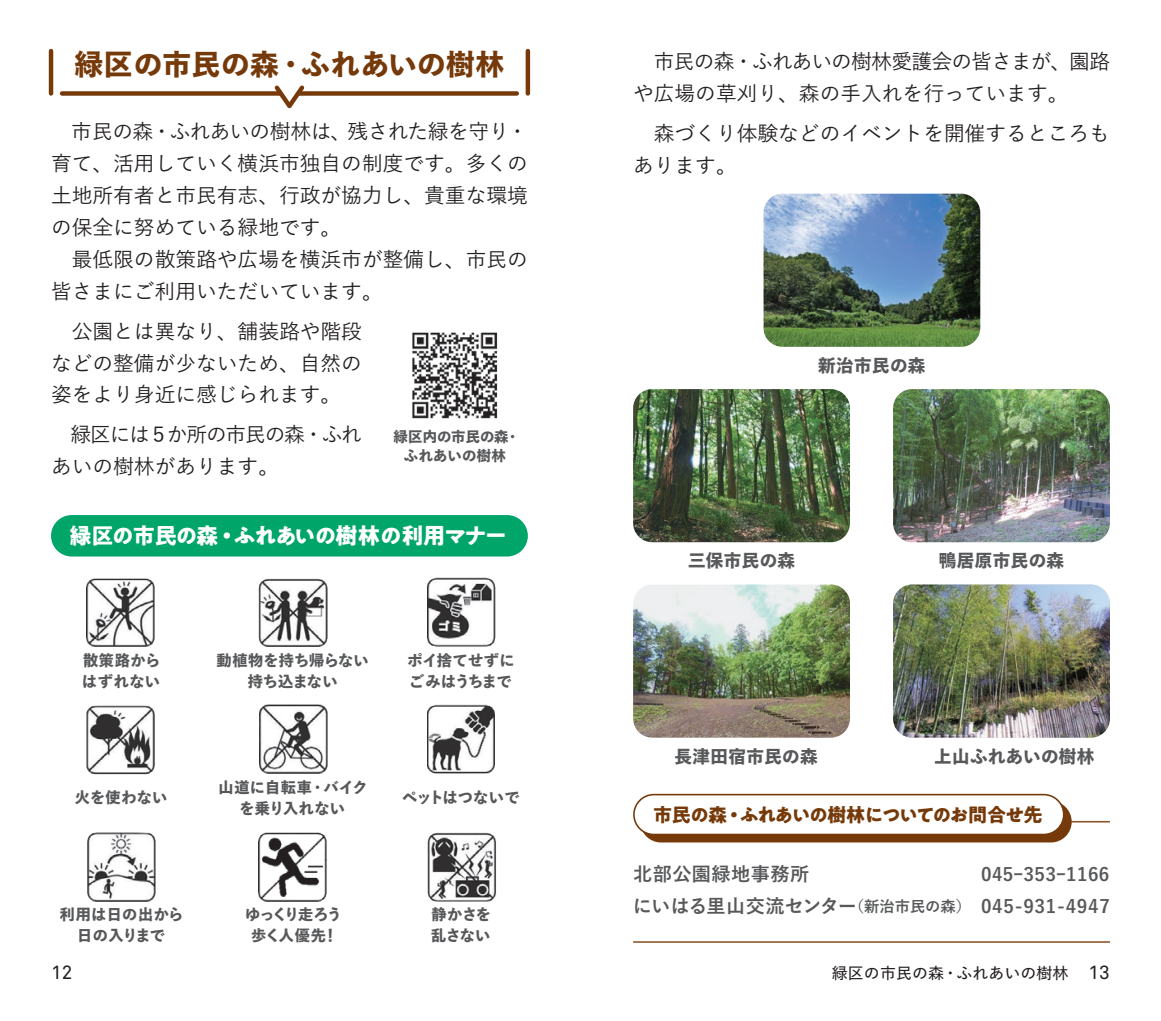
<style>
.page{position:relative;width:1161px;height:1021px;background:#fff}
.page>*{position:absolute;margin:0;border:0;box-sizing:border-box;transform-origin:0 0}
.t1{font:28.8px "Yu Gothic Std E";letter-spacing:.02em;color:#763a0a}
.t2{font:700 22.28px "PA1 Gothic Std N";letter-spacing:-.065em;color:#fff}
.t3{font:20.7px/31.9px "Yu Gothic Std M";color:#231f20}
.t4{font:20.7px/31.9px "Yu Gothic Std M";letter-spacing:-.03em;color:#231f20}
.t5{font:20.7px/31.9px "Yu Gothic Std M";letter-spacing:-.05em;color:#231f20}
.t6{font:19.12px "Yu Gothic Std B";letter-spacing:-.025em;color:#57585a}
.t7{font:700 19.12px "PA1 Gothic Std N";letter-spacing:-.06em;color:#763a0a}
.t8{font:19.12px "Yu Gothic Std B";letter-spacing:.025em;color:#57585a}
.t9{font:19.12px "Akkurat Pro";color:#231f20}
.t10{font:18.22px "Yu Gothic Std B";letter-spacing:.025em;color:#57585a}
.t11{font:17.55px "Yu Gothic Std E";letter-spacing:.025em;color:#57585a}
.t12{font:15.97px "Yu Gothic Std D";letter-spacing:.005em;color:#231f20}
.t13{font:15.08px/20.7px "Yu Gothic Std E";letter-spacing:.015em;color:#57585a;text-align:center}
.t14{font:15.08px/20.7px "Yu Gothic Std E";letter-spacing:-.07em;color:#57585a;text-align:center}
.t15{font:15.08px/20.7px "Yu Gothic Std E";letter-spacing:.035em;color:#57585a}
.t16{font:15.08px/20.7px "Yu Gothic Std E";letter-spacing:-.02em;color:#57585a}
.t17{font:14.4px/19.1px "Yu Gothic Std E";letter-spacing:.015em;color:#57585a;text-align:center}
.s1{font-size:15.3px}
.s2{font-size:18.22px}
</style>
<div class="page">
<img style="left:412px;top:332px;width:86px;height:87px">
<img style="left:633px;top:584px;width:217px;height:153px">
<img style="left:633px;top:389px;width:217px;height:153px">
<img style="left:763px;top:194px;width:217px;height:153px">
<img style="left:893px;top:584px;width:217px;height:153px">
<img style="left:893px;top:389px;width:217px;height:153px">
<img style="left:428px;top:704px;width:67px;height:70px">
<img style="left:87px;top:578px;width:67px;height:69px">
<img style="left:87px;top:832px;width:68px;height:69px">
<img style="left:259px;top:832px;width:67px;height:69px">
<img style="left:87px;top:705px;width:68px;height:70px">
<img style="left:259px;top:704px;width:69px;height:69px">
<img style="left:427px;top:832px;width:69px;height:70px">
<img style="left:259px;top:578px;width:68px;height:69px">
<img style="left:428px;top:577px;width:67px;height:70px">
<hr style="left:649px;top:821px;width:461px;height:1px;background:#8c562c">
<hr style="left:49px;top:51px;width:4px;height:42px;background:#763a0a">
<hr style="left:526px;top:51px;width:4px;height:42px;background:#763a0a">
<div style="left:62px;top:91px;width:455px;height:5px;background:#763a0a"></div>
<svg style="left:271px;top:85px;width:37px;height:24px"></svg>
<div style="left:51px;top:515px;width:477px;height:41px;background:#00a56a;border-radius:21px"></div>
<div style="left:640px;top:801px;width:432px;height:41px;background:#763a0a;border-radius:21px"></div>
<div style="left:634px;top:794px;width:430px;height:40px;background:#fff;border-radius:20px"></div>
<div style="left:633px;top:793px;width:431px;height:42px;border:2px solid #763a0a;border-radius:20px"></div>
<hr style="left:633px;top:941px;width:477px;height:1px;background:#8c562c">
<h1 class="t1" style="left:75px;top:42px;width:431px">緑区の市民の森・ふれあいの樹林</h1>
<p class="t3" style="left:51px;top:114px;width:478px">　市民の森・ふれあいの樹林は、残された緑を守り・育て、活用していく横浜市独自の制度です。多くの土地所有者と市民有志、行政が協力し、貴重な環境の保全に努めている緑地です。<br>　最低限の散策路や広場を横浜市が整備し、市民の皆さまにご利用いただいています。</p>
<p class="t3" style="left:51px;top:314px;width:312px;text-align:justify">　公園とは異なり、舗装路や階段などの整備が少ないため、自然の姿をより身近に感じられます。</p>
<p class="t5" style="left:51px;top:417px;width:312px">　緑区には５か所の市民の森・ふれあいの樹林があります。</p>
<p class="t17" style="left:393px;top:427px;width:128px">緑区内の市民の森・ふれあいの樹林</p>
<p class="t2" style="left:70px;top:522px;width:439px">緑区の市民の森・ふれあいの樹林の利用マナー</p>
<p class="t15" style="left:82px;top:650px;width:80px">散策路からはずれない</p>
<p class="t13" style="left:216px;top:650px;width:154px">動植物を持ち帰らない持ち込まない</p>
<p class="t13" style="left:407px;top:650px;width:109px;text-align:left">ポイ捨てせずにごみはうちまで</p>
<p class="t13" style="left:75px;top:787px;width:94px">火を使わない</p>
<p class="t13" style="left:219px;top:777px;width:150px">山道に自転車･バイクを乗り入れない</p>
<p class="t13" style="left:402px;top:787px;width:119px">ペットはつないで</p>
<p class="t13" style="left:60px;top:904px;width:125px">利用は日の出から日の入りまで</p>
<p class="t14" style="left:245px;top:904px;width:98px">ゆっくり走ろう歩く人優先！</p>
<p class="t16" style="left:431px;top:904px;width:61px">静かさを乱さない</p>
<p class="t4" style="left:633px;top:44px;width:478px;text-indent:21px">市民の森・ふれあいの樹林愛護会の皆さまが、園路や広場の草刈り、森の手入れを行っています。</p>
<p class="t3" style="left:633px;top:116px;width:478px;text-indent:21px">森づくり体験などのイベントを開催するところもあります。</p>
<p class="t11" style="left:818px;top:352px;width:109px">新治市民の森</p>
<p class="t11" style="left:688px;top:547px;width:109px">三保市民の森</p>
<p class="t11" style="left:939px;top:547px;width:127px">鴨居原市民の森</p>
<p class="t11" style="left:674px;top:742px;width:145px">長津田宿市民の森</p>
<p class="t11" style="left:934px;top:742px;width:162px">上山ふれあいの樹林</p>
<p class="t7" style="left:653px;top:802px;width:391px">市民の森・ふれあいの樹林についてのお問合せ先</p>
<p class="t8" style="left:633px;top:859px;width:178px">北部公園緑地事務所</p>
<p class="t10" style="left:981px;top:860px;width:130px">045ｰ353ｰ1166</p>
<p class="t6" style="left:633px;top:891px;width:479px">にいはる里山交流センター<span class="s1">（新治市民の森）</span> <span class="s2">045-931-4947</span></p>
<p class="t12" style="left:832px;top:961px;width:238px">緑区の市民の森・ふれあいの樹林</p>
<p class="t9" style="left:51px;top:961px;width:23px">12</p>
<p class="t9" style="left:1088px;top:961px;width:23px">13</p>
</div>
